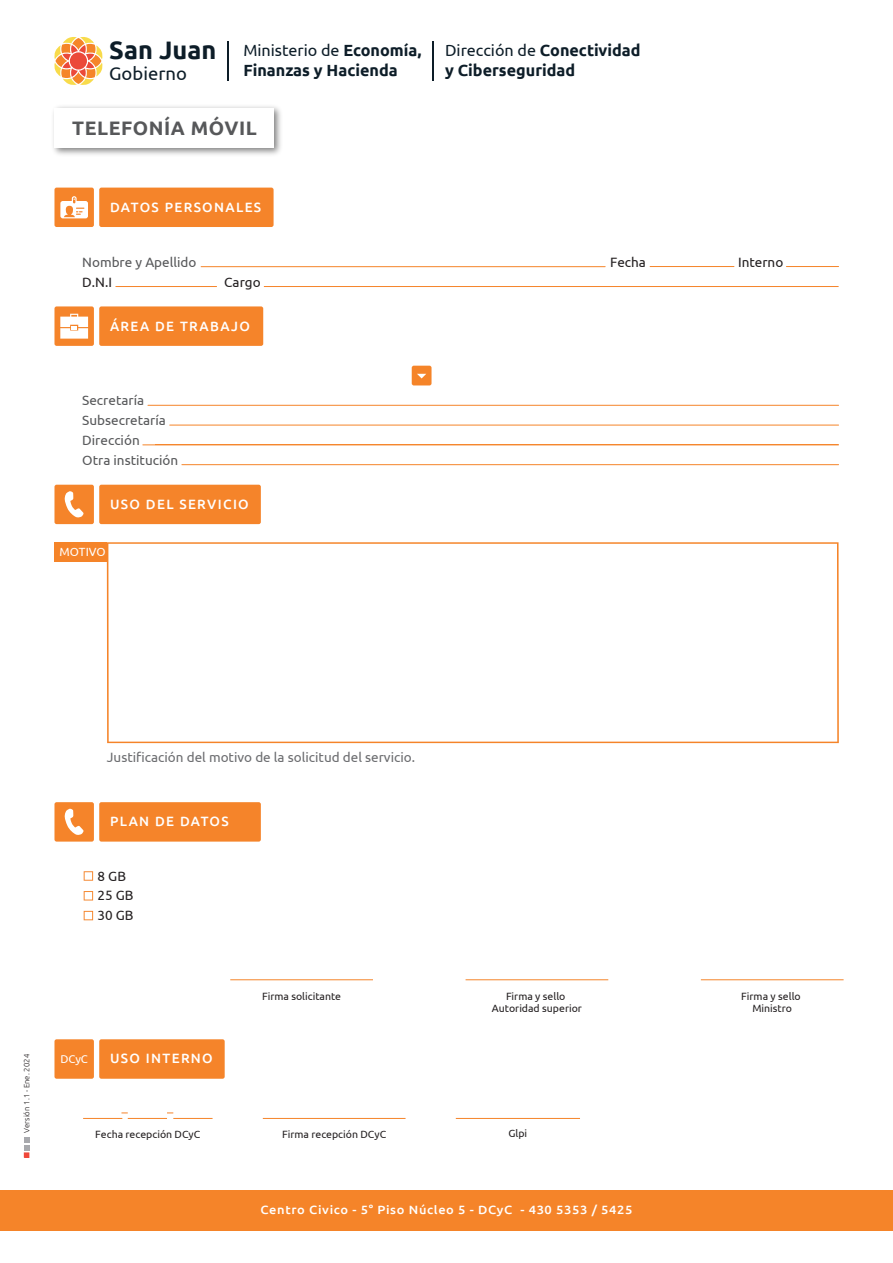
<style>
.page{position:relative;width:893px;height:1263px;background:#fff}
.page>*{position:absolute;margin:0;border:0;box-sizing:border-box;transform-origin:0 0}
.t1{font:700 25.35px "Ubuntu";color:#0d1d28}
.t2{font:700 19.5px "Ubuntu";letter-spacing:.03em;color:#57585a}
.t3{font:18.45px "Ubuntu";color:#0d1d28}
.t4{font:700 16.2px/19.4px "Ubuntu";color:#0d1d28}
.t5{font:500 13.5px "Ubuntu";letter-spacing:.1em;color:#fff}
.t6{font:13.5px/19.8px "Ubuntu";color:#57585a}
.t7{font:13.5px "Ubuntu";color:#6c6d70}
.t8{font:13.5px "Ubuntu";color:#231f20}
.t9{font:500 12px "Ubuntu";letter-spacing:.05em;color:#fff;scale:1.07 1}
.t10{font:11.85px "Ubuntu";color:#fff}
.t11{font:11.4px "Ubuntu";color:#fff}
.t12{font:10.5px/12.6px "Ubuntu";color:#231f20;text-align:center}
.t13{font:300 7.8px "Ubuntu";color:#231f20}
.s1{font-weight:400}
</style>
<div class="page">
<svg style="left:24px;top:1137px;width:5px;height:21px"></svg>
<div style="left:0;top:1190px;width:893px;height:41px;background:#f58429"></div>
<svg style="left:54px;top:37px;width:49px;height:48px"></svg>
<div style="left:70px;top:52px;width:17px;height:18px;background:#eb4939;border-radius:50%"></div>
<hr style="left:227px;top:41px;width:2px;height:40px;background:#0d1d28">
<hr style="left:433px;top:41px;width:1px;height:40px;background:#0d1d28">
<img style="left:53px;top:106px;width:228px;height:49px">
<div style="left:54px;top:108px;width:220px;height:40px;background:#fff"></div>
<hr style="left:466px;top:979px;width:142px;height:1px;background:#f58429">
<hr style="left:701px;top:979px;width:143px;height:1px;background:#f58429">
<hr style="left:230px;top:979px;width:143px;height:1px;background:#f58429">
<svg style="left:107px;top:542px;width:732px;height:201px"></svg>
<div style="left:54px;top:542px;width:53px;height:20px;background:#f58429"></div>
<hr style="left:116px;top:286px;width:101px;height:1px;background:#f58429">
<hr style="left:264px;top:286px;width:575px;height:1px;background:#f58429">
<svg style="left:84px;top:871px;width:9px;height:10px"></svg>
<svg style="left:84px;top:911px;width:9px;height:9px"></svg>
<svg style="left:84px;top:891px;width:9px;height:9px"></svg>
<div style="left:99px;top:188px;width:175px;height:39px;background:#f5842a;border-radius:2px"></div>
<div style="left:54px;top:188px;width:40px;height:39px;background:#f5842a;border-radius:2px"></div>
<hr style="left:201px;top:266px;width:404px;height:1px;background:#f58429">
<hr style="left:148px;top:405px;width:691px;height:1px;background:#f58429">
<hr style="left:170px;top:425px;width:669px;height:1px;background:#f58429">
<hr style="left:143px;top:444px;width:696px;height:1px;background:#f58429">
<svg style="left:60px;top:196px;width:28px;height:22px"></svg>
<div style="left:99px;top:306px;width:164px;height:40px;background:#f5842a;border-radius:2px"></div>
<div style="left:54px;top:306px;width:40px;height:40px;background:#f5842a;border-radius:2px"></div>
<hr style="left:650px;top:266px;width:84px;height:1px;background:#f58429">
<hr style="left:182px;top:464px;width:657px;height:1px;background:#f5842a">
<div style="left:412px;top:366px;width:20px;height:19px;background:#f58429;border-radius:2px"></div>
<svg style="left:417px;top:374px;width:9px;height:4px"></svg>
<svg style="left:60px;top:314px;width:28px;height:25px"></svg>
<div style="left:54px;top:485px;width:40px;height:39px;background:#f5842a;border-radius:2px"></div>
<svg style="left:64px;top:491px;width:20px;height:27px"></svg>
<div style="left:99px;top:485px;width:162px;height:39px;background:#f5842a;border-radius:2px"></div>
<div style="left:54px;top:802px;width:40px;height:40px;background:#f5842a;border-radius:2px"></div>
<svg style="left:64px;top:808px;width:20px;height:27px"></svg>
<div style="left:99px;top:802px;width:162px;height:40px;background:#f5842a;border-radius:2px"></div>
<hr style="left:263px;top:1118px;width:143px;height:1px;background:#f58429">
<hr style="left:456px;top:1118px;width:124px;height:1px;background:#f58429">
<hr style="left:83px;top:1118px;width:39px;height:1px;background:#f58429">
<hr style="left:128px;top:1118px;width:39px;height:1px;background:#f58429">
<hr style="left:173px;top:1118px;width:40px;height:1px;background:#f58429">
<div style="left:54px;top:1039px;width:40px;height:40px;background:#f5842a;border-radius:2px"></div>
<div style="left:99px;top:1039px;width:126px;height:40px;background:#f5842a;border-radius:2px"></div>
<hr style="left:786px;top:266px;width:53px;height:1px;background:#f58429">
<h1 class="t1" style="left:109px;top:35px;width:109px">San Juan</h1>
<h3 class="t3" style="left:109px;top:63px;width:79px">Gobierno</h3>
<h3 class="t4" style="left:243px;top:41px;width:179px"><span class="s1">Ministerio de</span> Economía,<br>Finanzas y Hacienda</h3>
<h2 class="t2" style="left:72px;top:116px;width:186px">TELEFONÍA MÓVIL</h2>
<p class="t8" style="left:158px;top:113px;width:81px">Lorem ipsum</p>
<h3 class="t4" style="left:445px;top:41px;width:197px"><span class="s1">Dirección de</span> Conectividad y Ciberseguridad</h3>
<p class="t5" style="left:110px;top:198px;width:153px">DATOS PERSONALES</p>
<p class="t6" style="left:82px;top:251px;width:116px">Nombre y Apellido</p>
<p class="t8" style="left:610px;top:254px;width:37px">Fecha</p>
<p class="t8" style="left:738px;top:254px;width:47px">Interno</p>
<p class="t8" style="left:82px;top:274px;width:31px">D.N.I</p>
<p class="t8" style="left:224px;top:274px;width:38px">Cargo</p>
<p class="t5" style="left:110px;top:317px;width:142px">ÁREA DE TRABAJO</p>
<p class="t6" style="left:82px;top:390px;width:85px">Secretaría<br>Subsecretaría</p>
<p class="t6" style="left:82px;top:430px;width:59px">Dirección</p>
<p class="t6" style="left:82px;top:449px;width:97px">Otra institución</p>
<p class="t5" style="left:110px;top:495px;width:140px">USO DEL SERVICIO</p>
<p class="t10" style="left:59px;top:544px;width:48px">MOTIVO</p>
<p class="t13" style="left:22px;top:1133px;width:80px;rotate:-90deg">Versión 1.1 - Ene. 2024</p>
<p class="t7" style="left:107px;top:749px;width:310px">Justificación del motivo de la solicitud del servicio.</p>
<p class="t5" style="left:110px;top:813px;width:120px">PLAN DE DATOS</p>
<p class="t8" style="left:98px;top:868px;width:30px">8 GB</p>
<p class="t8" style="left:98px;top:907px;width:38px">30 GB</p>
<p class="t8" style="left:98px;top:887px;width:38px">25 GB</p>
<p class="t11" style="left:60px;top:1052px;width:29px">DCyC</p>
<p class="t5" style="left:110px;top:1050px;width:104px">USO INTERNO</p>
<p class="t12" style="left:262px;top:989px;width:81px">Firma solicitante</p>
<p class="t12" style="left:492px;top:989px;width:92px">Firma y sello<br>Autoridad superior</p>
<p class="t12" style="left:741px;top:989px;width:61px">Firma y sello<br>Ministro</p>
<p class="t12" style="left:95px;top:1128px;width:107px">Fecha recepción DCyC</p>
<p class="t12" style="left:282px;top:1128px;width:106px">Firma recepción DCyC</p>
<p class="t12" style="left:508px;top:1127px;width:20px">Glpi</p>
<p class="t9" style="left:260px;top:1202px;width:349px">Centro Civico - 5° Piso Núcleo 5 - DCyC - 430 5353 / 5425</p>
</div>
